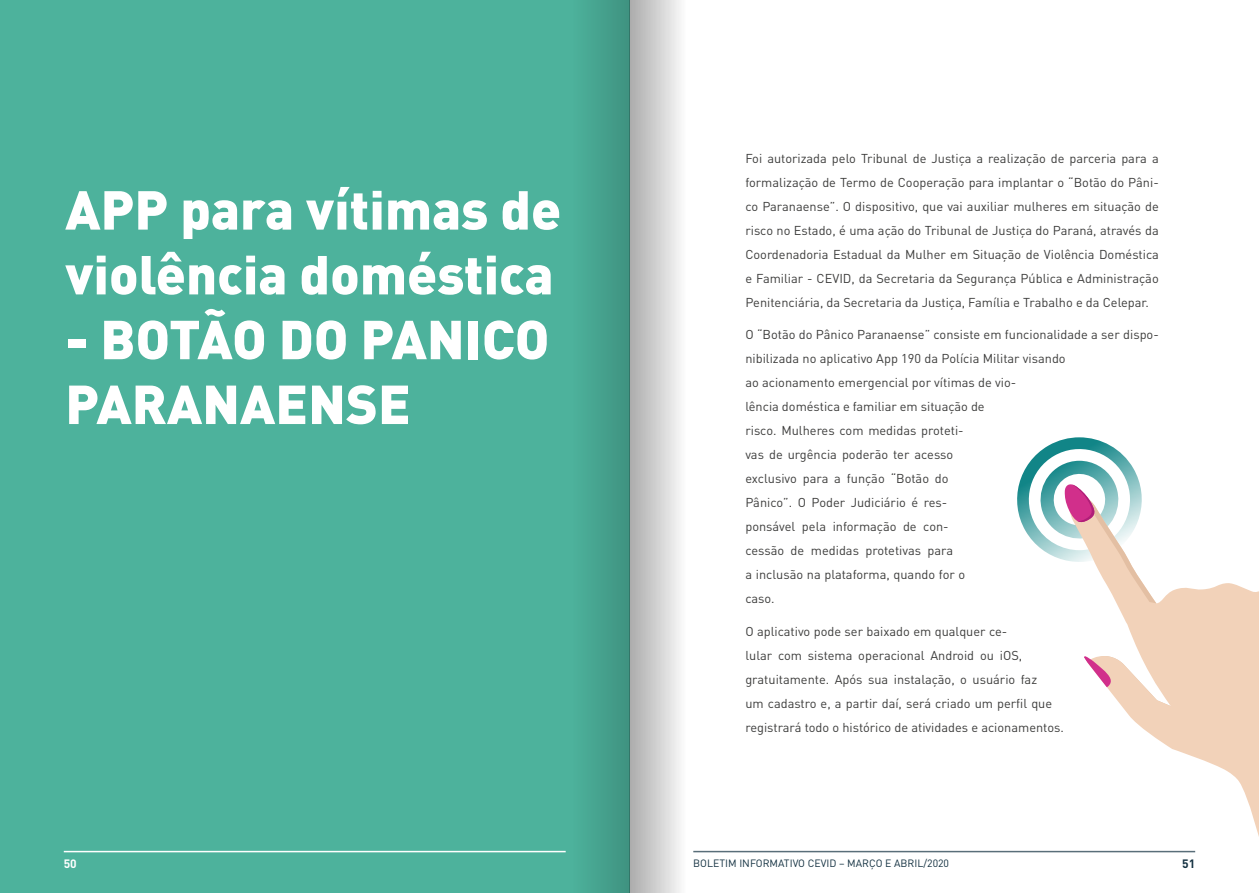
<style>
.page{position:relative;width:1259px;height:893px;background:#fff}
.page>*{position:absolute;margin:0;border:0;box-sizing:border-box;transform-origin:0 0}
.t1{font:900 54px/64.8px "DIN Pro";color:#fff}
.t2{font:12.75px/24px "DIN Pro";color:#3c3c3b}
.t3{font:700 12px "DIN Pro";color:#123040}
.t4{font:700 12px "DIN Pro";color:#fff}
.t5{font:10.5px "DIN Pro";color:#123040}
</style>
<div class="page">
<hr style="left:693px;top:851px;width:502px;height:1px;background:#596e79">
<div style="left:0;top:0;width:629px;height:893px;background:#4db29c"></div>
<hr style="left:64px;top:851px;width:502px;height:1px;background:#fff">
<svg style="left:1116px;top:583px;width:143px;height:254px;fill:#f2d2b9"></svg>
<svg style="left:1017px;top:437px;width:139px;height:166px"></svg>
<svg style="left:1084px;top:655px;width:95px;height:63px"></svg>
<svg style="left:629px;top:0;width:96px;height:893px"></svg>
<div style="left:533px;top:0;width:96px;height:893px;background:linear-gradient(to right,#51baa3,#419885)"></div>
<h1 class="t1" style="left:65px;top:175px;width:497px">APP para vítimas de violência doméstica</h1>
<h1 class="t1" style="left:65px;top:305px;width:485px">- BOTÃO DO PANICO<br>PARANAENSE</h1>
<p class="t4" style="left:64px;top:856px;width:15px">50</p>
<p class="t2" style="left:745px;top:146px;width:415px;text-align:justify">Foi autorizada pelo Tribunal de Justiça a realização de parceria para a formalização de Termo de Cooperação para implantar o “Botão do Pâni&shy;co Paranaense”. O dispositivo, que vai auxiliar mulheres em situação de risco no Estado, é uma ação do Tribunal de Justiça do Paraná, através da Coordenadoria Estadual da Mulher em Situação de Violência Doméstica e Familiar - CEVID, da Secretaria da Segurança Pública e Administração Penitenciária, da Secretaria da Justiça, Família e Trabalho e da Celepar.</p>
<p class="t2" style="left:745px;top:322px;width:415px">O “Botão do Pânico Paranaense” consiste em funcionalidade a ser dispo&shy;nibilizada no aplicativo App 190 da Polícia Militar visando<br>ao acionamento emergencial por vítimas de vio-<br>lência doméstica e familiar em situação de<br>risco. Mulheres com medidas proteti-<br>vas de urgência poderão ter acesso<br>exclusivo para a função “Botão do<br>Pânico”. O Poder Judiciário é res-<br>ponsável pela informação de con-<br>cessão de medidas protetivas para<br>a inclusão na plataforma, quando for o<br>caso.</p>
<p class="t2" style="left:745px;top:619px;width:320px">O aplicativo pode ser baixado em qualquer ce-<br>lular com sistema operacional Android ou iOS, gratuitamente. Após sua instalação, o usuário faz<br>um cadastro e, a partir daí, será criado um perfil que registrará todo o histórico de atividades e acionamentos.</p>
<p class="t5" style="left:693px;top:856px;width:257px">BOLETIM INFORMATIVO CEVID – MARÇO E ABRIL/2020</p>
<p class="t3" style="left:1182px;top:856px;width:15px">51</p>
</div>
